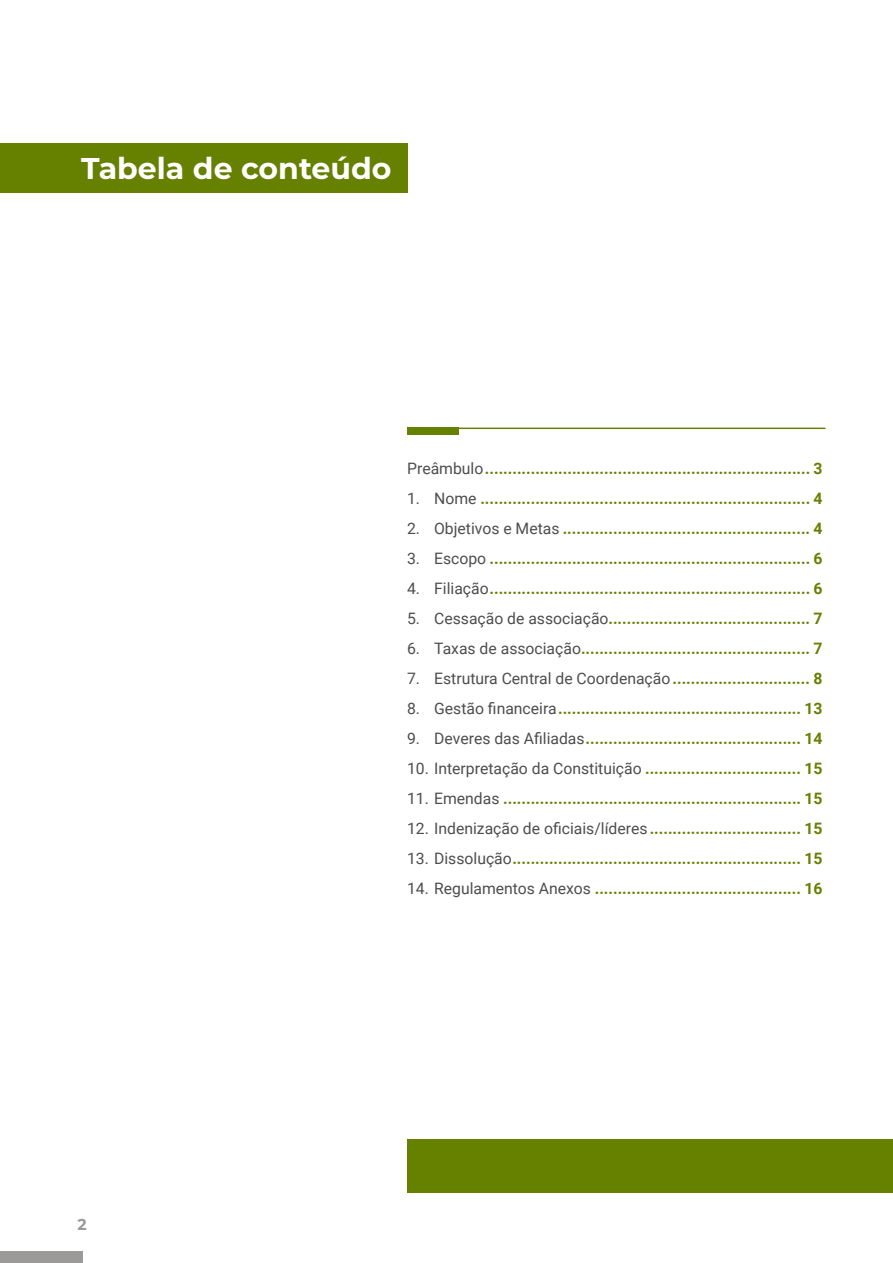
<style>
.page{position:relative;width:893px;height:1263px;background:#fff}
.page>*{position:absolute;margin:0;border:0;box-sizing:border-box;transform-origin:0 0}
.heading_page_-_indic{font:700 30px "Montserrat";color:#fff}
.t1{font:700 15.75px "Roboto";color:#668000}
.t2{font:15.75px "Roboto";color:#4d4d4d}
.t3{font:700 15.75px "Montserrat";color:#9c9999}
.s1{font-weight:400;color:#4d4d4d}
</style>
<div class="page">
<div style="left:0;top:1251px;width:82px;height:12px;background:#9c9999"></div>
<div style="left:407px;top:1139px;width:486px;height:53px;background:#668000"></div>
<hr style="left:892px;top:143px;width:1px;height:50px;background:#668000">
<div style="left:0;top:143px;width:407px;height:49px;background:#668000"></div>
<hr style="left:407px;top:428px;width:418px;height:1px;background:#668000">
<div style="left:407px;top:428px;width:51px;height:7px;background:#668000"></div>
<p class="heading_page_-_indic" style="left:81px;top:147px;width:312px">Tabela de conteúdo</p>
<p class="t1" style="left:407px;top:457px;width:417px"><span class="s1">Preâmbulo</span>....................................................................... 3</p>
<p class="t2" style="left:407px;top:487px;width:14px">1.</p>
<p class="t1" style="left:434px;top:487px;width:390px"><span class="s1">Nome</span> ........................................................................ 4</p>
<p class="t2" style="left:407px;top:517px;width:14px">2.</p>
<p class="t1" style="left:434px;top:517px;width:390px"><span class="s1">Objetivos e Metas</span> ...................................................... 4</p>
<p class="t2" style="left:407px;top:547px;width:14px">3.</p>
<p class="t1" style="left:434px;top:547px;width:390px"><span class="s1">Escopo</span> ...................................................................... 6</p>
<p class="t2" style="left:407px;top:577px;width:14px">4.</p>
<p class="t1" style="left:434px;top:577px;width:390px"><span class="s1">Filiação</span>...................................................................... 6</p>
<p class="t2" style="left:407px;top:607px;width:14px">5.</p>
<p class="t1" style="left:434px;top:607px;width:390px"><span class="s1">Cessação de associação</span>............................................ 7</p>
<p class="t2" style="left:407px;top:637px;width:14px">6.</p>
<p class="t1" style="left:434px;top:637px;width:390px"><span class="s1">Taxas de associação</span>.................................................. 7</p>
<p class="t2" style="left:407px;top:667px;width:14px">7.</p>
<p class="t1" style="left:434px;top:667px;width:390px"><span class="s1">Estrutura Central de Coordenação</span>.............................. 8</p>
<p class="t2" style="left:407px;top:697px;width:14px">8.</p>
<p class="t1" style="left:434px;top:697px;width:390px"><span class="s1">Gestão financeira</span>..................................................... 13</p>
<p class="t2" style="left:407px;top:727px;width:14px">9.</p>
<p class="t1" style="left:434px;top:727px;width:390px"><span class="s1">Deveres das Afiliadas</span>............................................... 14</p>
<p class="t1" style="left:407px;top:757px;width:417px"><span class="s1">10. Interpretação da Constituição</span> .................................. 15</p>
<p class="t1" style="left:407px;top:787px;width:417px"><span class="s1">11. Emendas</span> ................................................................. 15</p>
<p class="t1" style="left:407px;top:817px;width:417px"><span class="s1">12. Indenização de oficiais/líderes</span> ................................. 15</p>
<p class="t1" style="left:407px;top:847px;width:417px"><span class="s1">13. Dissolução</span>............................................................... 15</p>
<p class="t1" style="left:407px;top:877px;width:417px"><span class="s1">14. Regulamentos Anexos</span> ............................................. 16</p>
<p class="t3" style="left:78px;top:1213px;width:11px">2</p>
</div>
